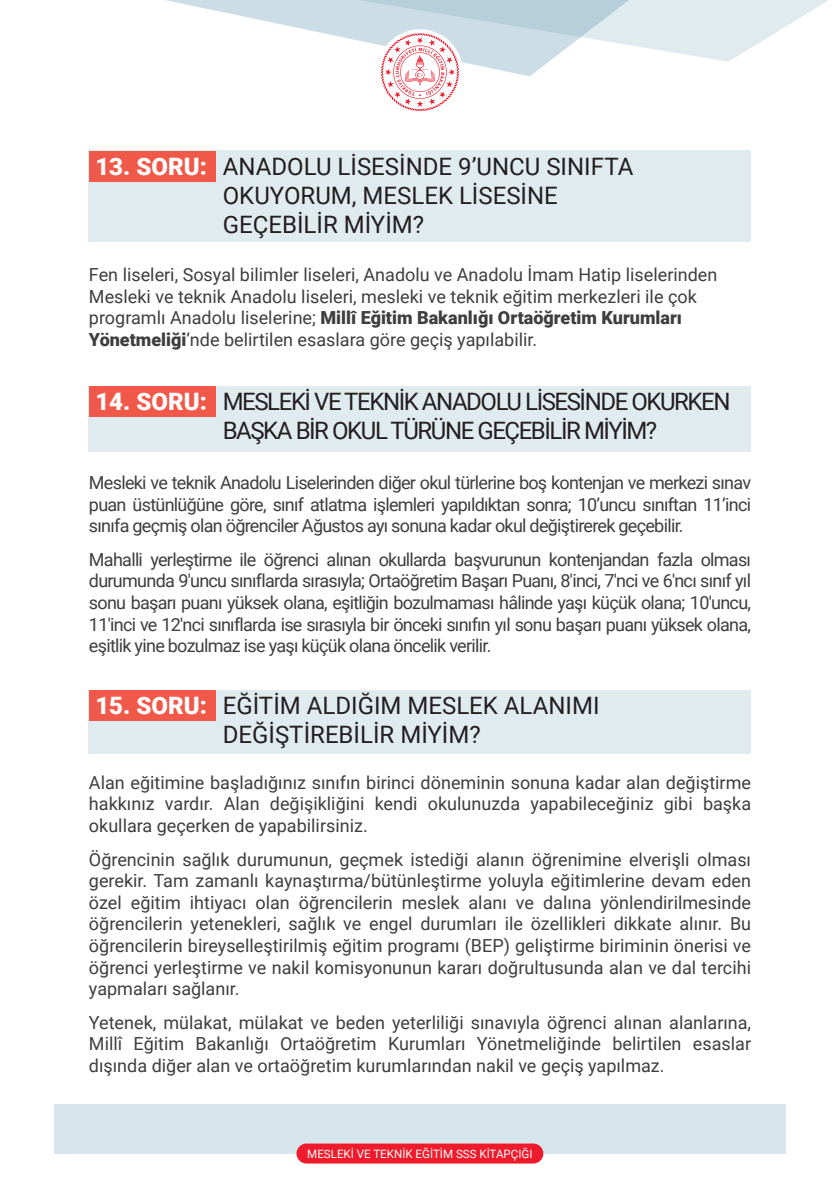
<style>
.page{position:relative;width:840px;height:1191px;background:#fff}
.page>*{position:absolute;margin:0;border:0;box-sizing:border-box;transform-origin:0 0}
.t1{font:24px/28.8px "Roboto";color:#231f20}
.t2{font:24px/28.8px "Roboto";letter-spacing:-.06em;color:#231f20}
.t3{font:18px/21.6px "Roboto";color:#3e3e3f;text-align:justify}
.t4{font:11.6px "Roboto";color:#fff}
.s1{font-weight:900;color:#fff}
.s2{font-weight:900}
</style>
<div class="page">
<div style="left:89px;top:151px;width:661px;height:91px;background:#e0ebf0"></div>
<div style="left:54px;top:1104px;width:731px;height:49px;background:#d7e5ec"></div>
<div style="left:296px;top:1143px;width:247px;height:20px;background:#ee1b2c;border-radius:10px"></div>
<svg style="left:166px;top:0;width:662px;height:111px"></svg>
<div style="left:89px;top:151px;width:126px;height:30px;background:#f05949"></div>
<div style="left:89px;top:386px;width:661px;height:65px;background:#e0ebf0"></div>
<div style="left:89px;top:386px;width:126px;height:30px;background:#f05949"></div>
<div style="left:89px;top:690px;width:661px;height:64px;background:#e0ebf0"></div>
<div style="left:89px;top:690px;width:126px;height:30px;background:#f05949"></div>
<h1 class="t1" style="left:223px;top:151px;width:412px;text-indent:-127px"><span class="s1">13. SORU:</span> ANADOLU LİSESİNDE 9’UNCU SINIFTA<br>OKUYORUM, MESLEK LİSESİNE<br>GEÇEBİLİR MİYİM?</h1>
<p class="t3" style="left:89px;top:263px;width:629px;text-align:left">Fen liseleri, Sosyal bilimler liseleri, Anadolu ve Anadolu İmam Hatip liselerinden Mesleki ve teknik Anadolu liseleri, mesleki ve teknik eğitim merkezleri ile çok programlı Anadolu liselerine; <span class="s2">Millî Eğitim Bakanlığı Ortaöğretim Kurumları Yönetmeliği</span>’nde belirtilen esaslara göre geçiş yapılabilir.</p>
<h1 class="t2" style="left:223px;top:386px;width:509px;text-indent:-127px"><span class="s1">14. SORU:</span> MESLEKİ VE TEKNİK ANADOLU LİSESİNDE OKURKEN<br>BAŞKA BİR OKUL TÜRÜNE GEÇEBİLİR MİYİM?</h1>
<p class="t3" style="left:89px;top:471px;width:663px">Mesleki ve teknik Anadolu Liselerinden diğer okul türlerine boş kontenjan ve merkezi sınav puan üstünlüğüne göre, sınıf atlatma işlemleri yapıldıktan sonra; 10’uncu sınıftan 11’inci sınıfa geçmiş olan öğrenciler Ağustos ayı sonuna kadar okul değiştirerek geçebilir.</p>
<p class="t3" style="left:89px;top:548px;width:663px">Mahalli yerleştirme ile öğrenci alınan okullarda başvurunun kontenjandan fazla olması durumunda 9'uncu sınıflarda sırasıyla; Ortaöğretim Başarı Puanı, 8'inci, 7'nci ve 6'ncı sınıf yıl sonu başarı puanı yüksek olana, eşitliğin bozulmaması hâlinde yaşı küçük olana; 10'uncu, 11'inci ve 12'nci sınıflarda ise sırasıyla bir önceki sınıfın yıl sonu başarı puanı yüksek olana, eşitlik yine bozulmaz ise yaşı küçük olana öncelik verilir.</p>
<h1 class="t1" style="left:95px;top:690px;width:505px;text-align:center"><span class="s1">15. SORU:</span> EĞİTİM ALDIĞIM MESLEK ALANIMI<br>DEĞİŞTİREBİLİR MİYİM?</h1>
<p class="t3" style="left:89px;top:771px;width:663px">Alan eğitimine başladığınız sınıfın birinci döneminin sonuna kadar alan değiştirme hakkınız vardır. Alan değişikliğini kendi okulunuzda yapabileceğiniz gibi başka okullara geçerken de yapabilirsiniz.</p>
<p class="t3" style="left:89px;top:847px;width:663px">Öğrencinin sağlık durumunun, geçmek istediği alanın öğrenimine elverişli olması gerekir. Tam zamanlı kaynaştırma/bütünleştirme yoluyla eğitimlerine devam eden özel eğitim ihtiyacı olan öğrencilerin meslek alanı ve dalına yönlendirilmesinde öğrencilerin yetenekleri, sağlık ve engel durumları ile özellikleri dikkate alınır. Bu öğrencilerin bireyselleştirilmiş eğitim programı (BEP) geliştirme biriminin önerisi ve öğrenci yerleştirme ve nakil komisyonunun kararı doğrultusunda alan ve dal tercihi yapmaları sağlanır.</p>
<p class="t3" style="left:89px;top:1011px;width:663px">Yetenek, mülakat, mülakat ve beden yeterliliği sınavıyla öğrenci alınan alanlarına, Millî Eğitim Bakanlığı Ortaöğretim Kurumları Yönetmeliğinde belirtilen esaslar dışında diğer alan ve ortaöğretim kurumlarından nakil ve geçiş yapılmaz.</p>
<p class="t4" style="left:307px;top:1146px;width:227px">MESLEKİ VE TEKNİK EĞİTİM SSS KİTAPÇIĞI</p>
</div>
